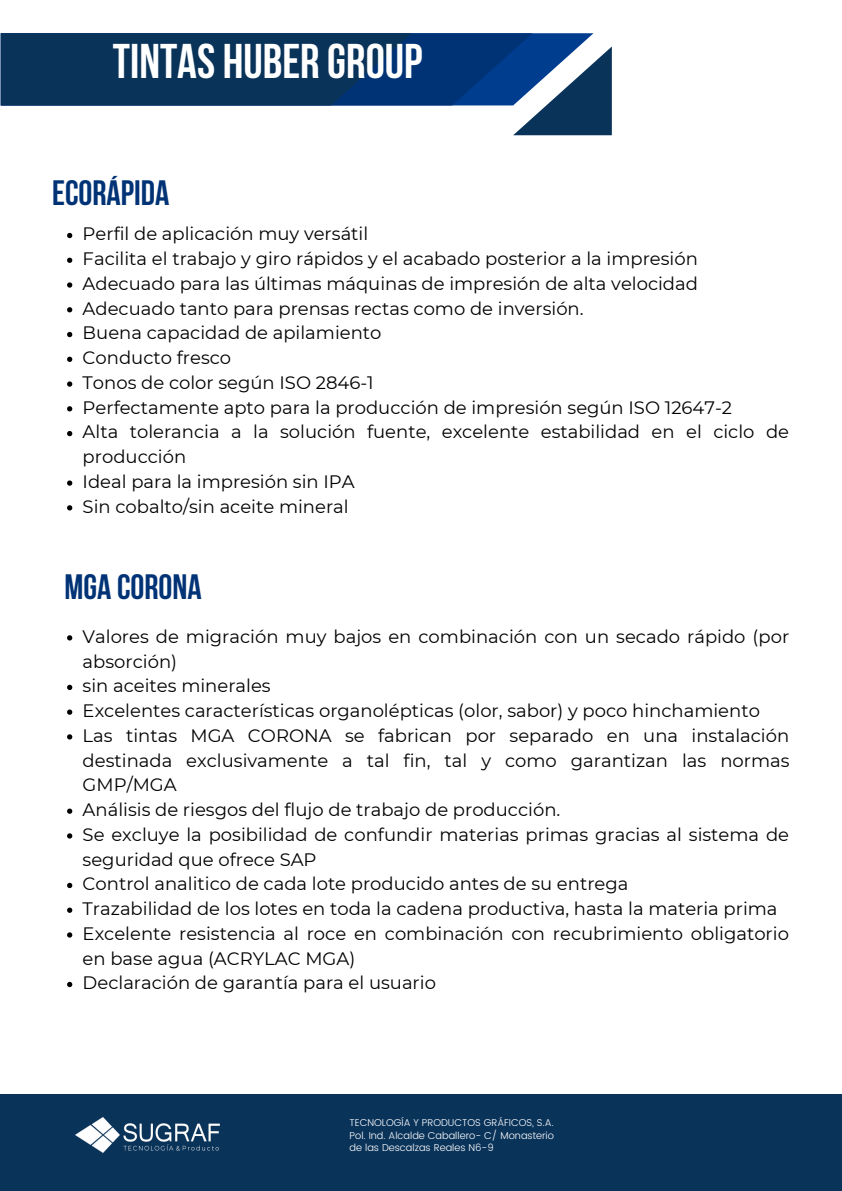
<style>
.page{position:relative;width:842px;height:1191px;background:#fff}
.page>*{position:absolute;margin:0;border:0;box-sizing:border-box;transform-origin:0 0}
.t1{font:700 48.5px "Bebas Neue";color:#fff}
.t2{font:700 35.1px "Bebas Neue";color:#003376}
.t3{font:18px/24.7px "Montserrat";color:#000}
.t4{font:300 9.9px/12.9px "Poppins";color:#fff;text-align:justify}
</style>
<div class="page">
<svg style="left:1px;top:33px;width:611px;height:102px"></svg>
<div style="left:0;top:1094px;width:842px;height:96px;background:#0a335a"></div>
<img style="left:76px;top:1117px;width:143px;height:35px">
<svg style="left:67px;top:233px;width:5px;height:5px"></svg>
<svg style="left:67px;top:257px;width:5px;height:6px"></svg>
<svg style="left:67px;top:282px;width:5px;height:5px"></svg>
<svg style="left:67px;top:307px;width:5px;height:5px"></svg>
<svg style="left:67px;top:332px;width:5px;height:5px"></svg>
<svg style="left:67px;top:356px;width:5px;height:6px"></svg>
<svg style="left:67px;top:381px;width:5px;height:5px"></svg>
<svg style="left:67px;top:406px;width:5px;height:5px"></svg>
<svg style="left:67px;top:431px;width:5px;height:5px"></svg>
<svg style="left:67px;top:480px;width:5px;height:5px"></svg>
<svg style="left:67px;top:505px;width:5px;height:5px"></svg>
<svg style="left:67px;top:635px;width:5px;height:5px"></svg>
<svg style="left:67px;top:684px;width:5px;height:6px"></svg>
<svg style="left:67px;top:709px;width:5px;height:5px"></svg>
<svg style="left:67px;top:734px;width:5px;height:5px"></svg>
<svg style="left:67px;top:808px;width:5px;height:5px"></svg>
<svg style="left:67px;top:833px;width:5px;height:5px"></svg>
<svg style="left:67px;top:882px;width:5px;height:6px"></svg>
<svg style="left:67px;top:907px;width:5px;height:5px"></svg>
<svg style="left:67px;top:932px;width:5px;height:5px"></svg>
<svg style="left:67px;top:981px;width:5px;height:6px"></svg>
<p class="t1" style="left:113px;top:42px;width:311px">TINTAS HUBER GROUP</p>
<p class="t2" style="left:52px;top:178px;width:119px">ECORÁPIDA</p>
<p class="t3" style="left:83px;top:221px;width:287px">Perfil de aplicación muy versátil</p>
<p class="t3" style="left:83px;top:246px;width:617px">Facilita el trabajo y giro rápidos y el acabado posterior a la impresión</p>
<p class="t3" style="left:83px;top:271px;width:617px">Adecuado para las últimas máquinas de impresión de alta velocidad</p>
<p class="t3" style="left:83px;top:296px;width:502px">Adecuado tanto para prensas rectas como de inversión.</p>
<p class="t3" style="left:83px;top:320px;width:300px">Buena capacidad de apilamiento</p>
<p class="t3" style="left:83px;top:345px;width:150px">Conducto fresco</p>
<p class="t3" style="left:83px;top:370px;width:293px">Tonos de color según ISO 2846-1</p>
<p class="t3" style="left:83px;top:395px;width:651px">Perfectamente apto para la producción de impresión según ISO 12647-2</p>
<p class="t3" style="left:83px;top:419px;width:708px">Alta tolerancia a la solución fuente, excelente estabilidad en el ciclo de producción</p>
<p class="t3" style="left:83px;top:469px;width:274px">Ideal para la impresión sin IPA</p>
<p class="t3" style="left:83px;top:494px;width:268px">Sin cobalto/sin aceite mineral</p>
<p class="t2" style="left:65px;top:572px;width:139px">MGA CORONA</p>
<p class="t3" style="left:83px;top:624px;width:708px">Valores de migración muy bajos en combinación con un secado rápido (por absorción)</p>
<p class="t3" style="left:83px;top:673px;width:190px">sin aceites minerales</p>
<p class="t3" style="left:83px;top:698px;width:679px">Excelentes características organolépticas (olor, sabor) y poco hinchamiento</p>
<p class="t3" style="left:83px;top:723px;width:708px;text-align:justify">Las tintas MGA CORONA se fabrican por separado en una instalación destinada exclusivamente a tal fin, tal y como garantizan las normas GMP/MGA</p>
<p class="t3" style="left:83px;top:797px;width:479px">Análisis de riesgos del flujo de trabajo de producción.</p>
<p class="t3" style="left:83px;top:822px;width:708px">Se excluye la posibilidad de confundir materias primas gracias al sistema de seguridad que ofrece SAP</p>
<p class="t3" style="left:83px;top:871px;width:547px">Control analitico de cada lote producido antes de su entrega</p>
<p class="t3" style="left:83px;top:896px;width:696px">Trazabilidad de los lotes en toda la cadena productiva, hasta la materia prima</p>
<p class="t3" style="left:83px;top:920px;width:708px">Excelente resistencia al roce en combinación con recubrimiento obligatorio en base agua (ACRYLAC MGA)</p>
<p class="t3" style="left:83px;top:970px;width:355px">Declaración de garantía para el usuario</p>
<p class="t4" style="left:350px;top:1115px;width:206px">TECNOLOGÍA Y PRODUCTOS GRÁFICOS, S.A.<br>Pol. Ind. Alcalde Caballero- C/ Monasterio de las Descalzas Reales N6-9</p>
</div>
